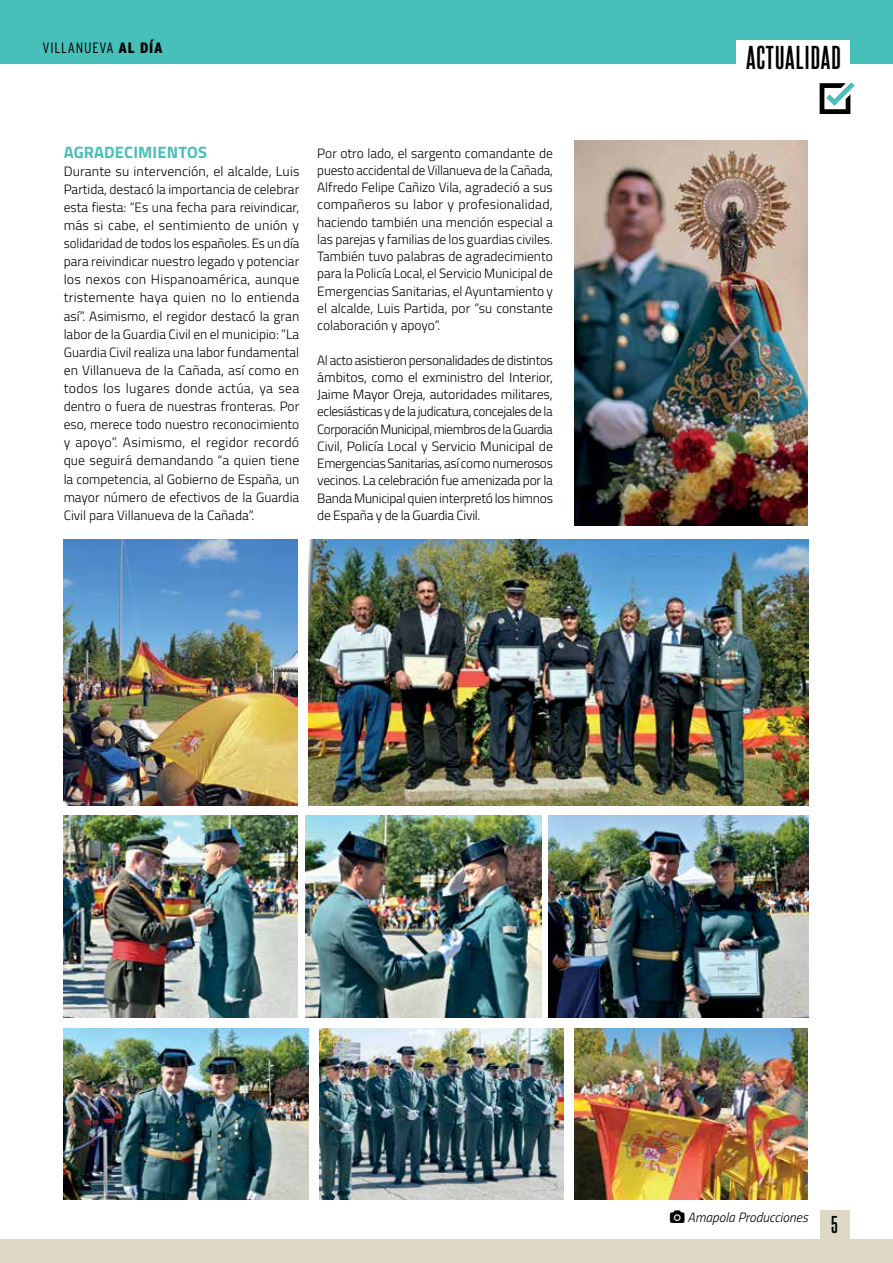
<style>
.page{position:relative;width:893px;height:1263px;background:#fff}
.page>*{position:absolute;margin:0;border:0;box-sizing:border-box;transform-origin:0 0}
.t1{font:700 28.5px "Steelfish Rg";letter-spacing:.04em;color:#000}
.t2{font:700 21px "Steelfish Rg";color:#000}
.LADILLO{font:700 16.5px "Titillium";letter-spacing:.01em;color:#47c0ba}
.t3{font:300 condensed 15px "Interstate";letter-spacing:.05em;color:#000}
.TEXTO{font:300 13.5px/18.1px "Titillium";color:#000;text-align:justify}
.PIE_DE_FOTO{font:italic 300 13.5px "Titillium";color:#000}
.s1{font-weight:900}
</style>
<div class="page">
<div style="left:0;top:0;width:893px;height:64px;background:#47c0ba"></div>
<svg style="left:820px;top:82px;width:35px;height:32px"></svg>
<div style="left:736px;top:40px;width:113px;height:36px;background:#fff"></div>
<img style="left:64px;top:540px;width:234px;height:265px">
<img style="left:319px;top:1028px;width:244px;height:171px">
<img style="left:308px;top:540px;width:500px;height:265px">
<img style="left:64px;top:815px;width:234px;height:202px">
<img style="left:305px;top:815px;width:236px;height:202px">
<img style="left:64px;top:1028px;width:244px;height:171px">
<img style="left:549px;top:815px;width:259px;height:202px">
<img style="left:574px;top:140px;width:234px;height:385px">
<img style="left:574px;top:1028px;width:234px;height:171px">
<div style="left:0;top:1239px;width:893px;height:24px;background:#ddd9c6"></div>
<div style="left:820px;top:1209px;width:29px;height:30px;background:#ddd9c6"></div>
<p class="t3" style="left:43px;top:40px;width:122px">VILLANUEVA <span class="s1">AL DÍA</span></p>
<p class="LADILLO" style="left:64px;top:139px;width:145px">AGRADECIMIENTOS</p>
<p class="TEXTO" style="left:64px;top:161px;width:237px">Durante su intervención, el alcalde, Luis Partida, destacó la importancia de celebrar esta fiesta: “Es una fecha para reivindicar, más si cabe, el sentimiento de unión y solidaridad de todos los españoles. Es un día para reivindicar nuestro legado y potenciar los nexos con Hispanoamérica, aunque tristemente haya quien no lo entienda así”. Asimismo, el regidor destacó la gran labor de la Guardia Civil en el municipio: ”La Guardia Civil realiza una labor fundamental en Villanueva de la Cañada, así como en todos los lugares donde actúa, ya sea dentro o fuera de nuestras fronteras. Por eso, merece todo nuestro reconocimiento y apoyo”. Asimismo, el regidor recordó que seguirá demandando “a quien tiene la competencia, al Gobierno de España, un mayor número de efectivos de la Guardia Civil para Villanueva de la Cañada”.</p>
<p class="TEXTO" style="left:317px;top:143px;width:237px;line-height:17.2px">Por otro lado, el sargento comandante de puesto accidental de Villanueva de la Cañada, Alfredo Felipe Cañizo Vila, agradeció a sus compañeros su labor y profesionalidad, haciendo también una mención especial a las parejas y familias de los guardias civiles.<br>También tuvo palabras de agradecimiento para la Policía Local, el Servicio Municipal de Emergencias Sanitarias, el Ayuntamiento y el alcalde, Luis Partida, por “su constante colaboración y apoyo”.</p>
<p class="TEXTO" style="left:317px;top:350px;width:237px;line-height:17.2px">Al acto asistieron personalidades de distintos ámbitos, como el exministro del Interior, Jaime Mayor Oreja, autoridades militares, eclesiásticas y de la judicatura, concejales de la Corporación Municipal, miembros de la Guardia Civil, Policía Local y Servicio Municipal de Emergencias Sanitarias, así como numerosos vecinos. La celebración fue amenizada por la Banda Municipal quien interpretó los himnos de España y de la Guardia Civil.</p>
<p class="t1" style="left:746px;top:37px;width:96px">ACTUALIDAD</p>
<p class="PIE_DE_FOTO" style="left:687px;top:1207px;width:122px">Amapola Producciones</p>
<h2 class="t2" style="left:831px;top:1210px;width:8px">5</h2>
</div>
